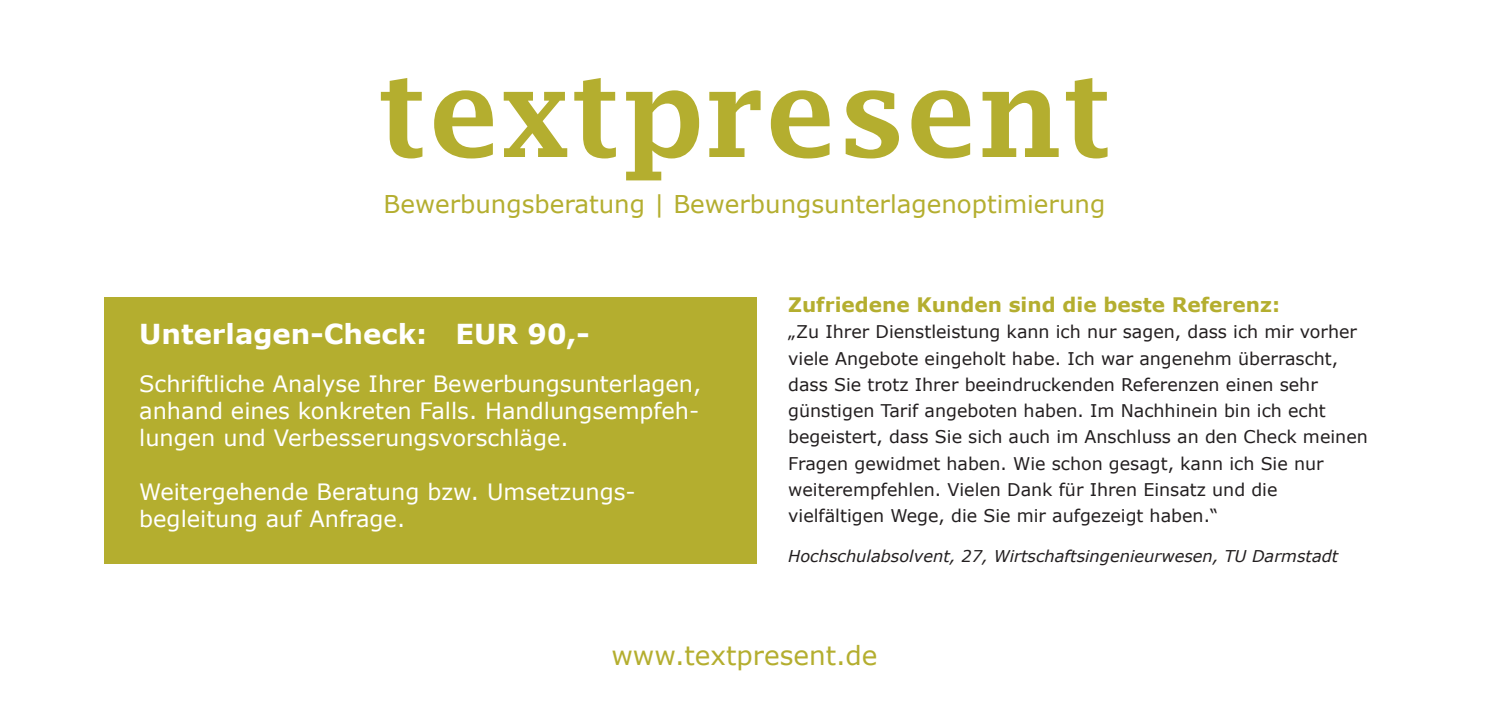
<style>
.page{position:relative;width:1489px;height:709px;background:#fff}
.page>*{position:absolute;margin:0;border:0;box-sizing:border-box;transform-origin:0 0}
.t1{font:700 27.5px "Verdana";color:#fff}
.t2{font:26.25px "Verdana";color:#b4ae2f}
.t3{font:24.5px "Verdana";color:#b4ae2f}
.t4{font:22.5px/27px "Verdana";color:#fff;text-align:justify}
.t5{font:700 20px "Verdana";color:#b4ae2f}
.t6{font:17.5px/26.2px "Verdana";color:#231f20}
.t7{font:italic 16.25px "Verdana";color:#231f20}
</style>
<div class="page">
<svg style="left:381px;top:78px;width:41px;height:80px"></svg>
<svg style="left:434px;top:90px;width:59px;height:68px"></svg>
<svg style="left:503px;top:92px;width:64px;height:65px"></svg>
<svg style="left:574px;top:78px;width:42px;height:80px"></svg>
<svg style="left:626px;top:90px;width:73px;height:90px"></svg>
<svg style="left:709px;top:90px;width:51px;height:67px"></svg>
<svg style="left:770px;top:90px;width:59px;height:68px"></svg>
<svg style="left:845px;top:90px;width:53px;height:68px"></svg>
<svg style="left:911px;top:90px;width:59px;height:68px"></svg>
<svg style="left:982px;top:90px;width:76px;height:67px"></svg>
<svg style="left:1066px;top:78px;width:41px;height:80px"></svg>
<div style="left:104px;top:297px;width:652px;height:266px;background:#b4ae2f"></div>
<h3 class="t3" style="left:383px;top:188px;width:723px">Bewerbungsberatung | Bewerbungsunterlagenoptimierung</h3>
<h1 class="t1" style="left:139px;top:314px;width:452px">Unterlagen-Check: EUR 90,-</h1>
<p class="t4" style="left:139px;top:370px;width:563px">Schriftliche Analyse Ihrer Bewerbungsunterlagen, anhand eines konkreten Falls. Handlungsempfeh&shy;lungen und Verbesserungsvorschläge.</p>
<p class="t4" style="left:139px;top:478px;width:498px">Weitergehende Beratung bzw. Umsetzungs&shy;begleitung auf Anfrage.</p>
<p class="t5" style="left:788px;top:290px;width:493px">Zufriedene Kunden sind die beste Referenz:</p>
<p class="t6" style="left:788px;top:318px;width:581px">„Zu Ihrer Dienstleistung kann ich nur sagen, dass ich mir vorher viele Angebote eingeholt habe. Ich war angenehm überrascht, dass Sie trotz Ihrer beeindruckenden Referenzen einen sehr günstigen Tarif angeboten haben. Im Nachhinein bin ich echt begeistert, dass Sie sich auch im Anschluss an den Check meinen Fragen gewidmet haben. Wie schon gesagt, kann ich Sie nur weiterempfehlen. Vielen Dank für Ihren Einsatz und die vielfältigen Wege, die Sie mir aufgezeigt haben.“</p>
<p class="t7" style="left:788px;top:545px;width:551px">Hochschulabsolvent, 27, Wirtschaftsingenieurwesen, TU Darmstadt</p>
<h2 class="t2" style="left:611px;top:637px;width:268px">www.textpresent.de</h2>
</div>
